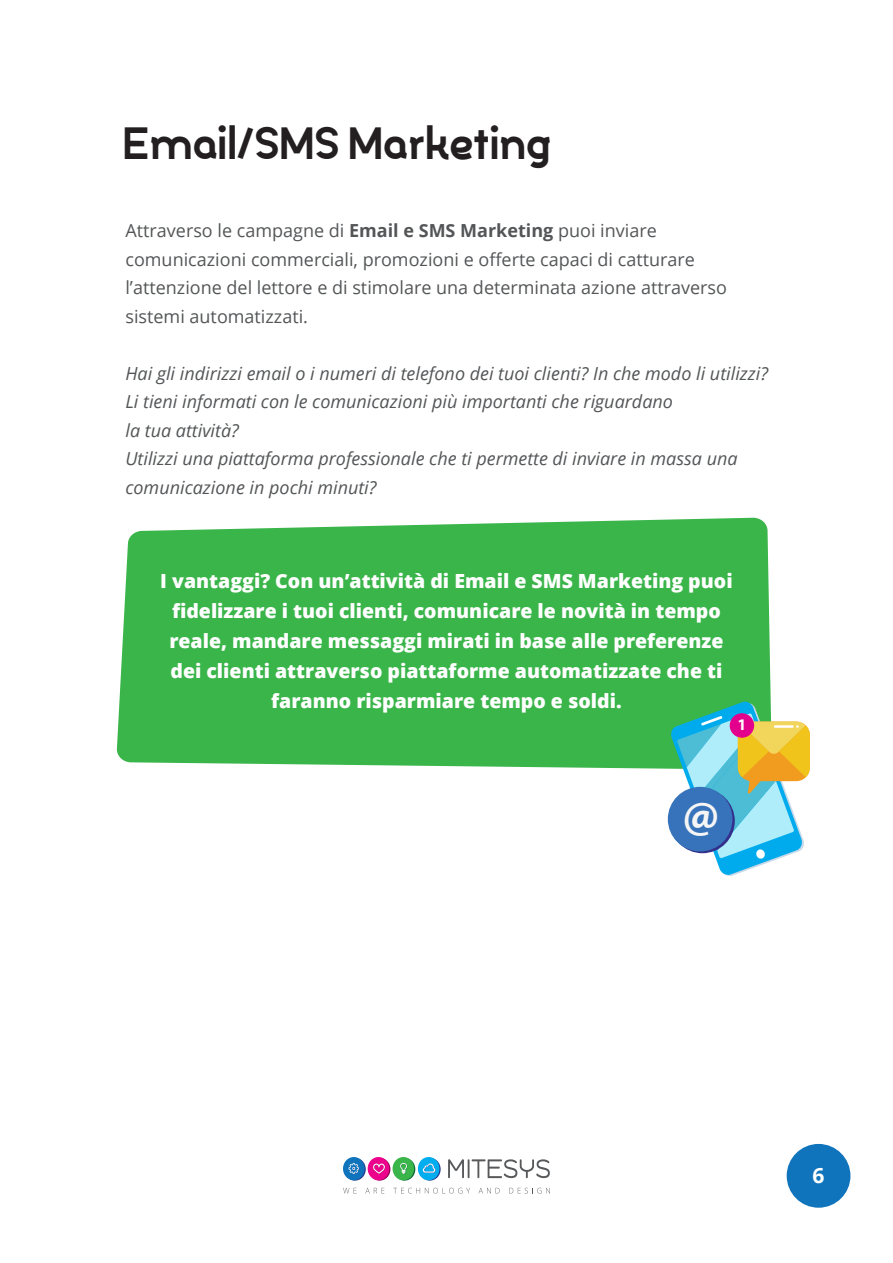
<style>
.page{position:relative;width:893px;height:1263px;background:#fff}
.page>*{position:absolute;margin:0;border:0;box-sizing:border-box;transform-origin:0 0}
.t1{font:700 47.7px "Myriad Pro";color:#f5f5f5}
.t2{font:800 45px "Silo";color:#231f20}
.t3{font:700 21px "Open Sans";color:#fff}
.t4{font:800 19.5px/30px "Open Sans";color:#fff;text-align:center}
.t5{font:italic 18px/28.5px "Open Sans";color:#545557}
.t6{font:18px/28.5px "Open Sans";color:#545557}
.t7{font:700 16.2px "Myriad Pro";color:#fff}
.s1{font-weight:700}
</style>
<div class="page">
<div style="left:117px;top:518px;width:654px;height:251px;background:#3ab54a"></div>
<svg style="left:448px;top:1159px;width:102px;height:19px"></svg>
<svg style="left:343px;top:1188px;width:13px;height:5px"></svg>
<svg style="left:365px;top:1188px;width:19px;height:5px"></svg>
<svg style="left:393px;top:1188px;width:77px;height:5px"></svg>
<svg style="left:479px;top:1188px;width:21px;height:5px"></svg>
<svg style="left:509px;top:1188px;width:41px;height:5px"></svg>
<svg style="left:369px;top:1158px;width:21px;height:22px"></svg>
<div style="left:368px;top:1157px;width:21px;height:23px;background:#ed028c;border-radius:50%"></div>
<svg style="left:394px;top:1158px;width:21px;height:22px"></svg>
<div style="left:393px;top:1157px;width:21px;height:23px;background:#3ab54a;border-radius:50%"></div>
<svg style="left:419px;top:1158px;width:22px;height:22px"></svg>
<div style="left:418px;top:1157px;width:21px;height:23px;background:#00aeef;border-radius:50%"></div>
<svg style="left:344px;top:1158px;width:22px;height:22px"></svg>
<div style="left:343px;top:1157px;width:22px;height:23px;background:#1074bc;border-radius:50%"></div>
<svg style="left:373px;top:1163px;width:12px;height:11px"></svg>
<svg style="left:423px;top:1163px;width:12px;height:10px"></svg>
<svg style="left:400px;top:1163px;width:7px;height:11px"></svg>
<svg style="left:349px;top:1163px;width:10px;height:11px"></svg>
<div style="left:787px;top:1144px;width:63px;height:64px;background:#1074bc;border-radius:50%"></div>
<svg style="left:670px;top:700px;width:140px;height:176px"></svg>
<div style="left:730px;top:713px;width:24px;height:25px;background:#e3008c;border-radius:50%"></div>
<svg style="left:670px;top:788px;width:65px;height:65px"></svg>
<div style="left:668px;top:787px;width:64px;height:64px;background:#3673ba;border-radius:50%"></div>
<p class="t2" style="left:123px;top:113px;width:430px">Email/SMS Marketing</p>
<p class="t6" style="left:125px;top:216px;width:603px">Attraverso le campagne di <span class="s1">Email e SMS Marketing</span> puoi inviare comunicazioni commerciali, promozioni e offerte capaci di catturare l’attenzione del lettore e di stimolare una determinata azione attraverso sistemi automatizzati.</p>
<p class="t5" style="left:125px;top:358px;width:644px">Hai gli indirizzi email o i numeri di telefono dei tuoi clienti? In che modo li utilizzi?</p>
<p class="t5" style="left:125px;top:387px;width:549px">Li tieni informati con le comunicazioni più importanti che riguardano</p>
<p class="t5" style="left:125px;top:415px;width:115px">la tua attività?</p>
<p class="t5" style="left:125px;top:444px;width:614px">Utilizzi una piattaforma professionale che ti permette di inviare in massa una comunicazione in pochi minuti?</p>
<p class="t4" style="left:160px;top:565px;width:574px">I vantaggi? Con un’attività di Email e SMS Marketing puoi fidelizzare i tuoi clienti, comunicare le novità in tempo reale, mandare messaggi mirati in base alle preferenze dei clienti attraverso piattaforme automatizzate che ti faranno risparmiare tempo e soldi.</p>
<p class="t7" style="left:737px;top:714px;width:11px">1</p>
<h1 class="t1" style="left:682px;top:784px;width:38px">@</h1>
<p class="t3" style="left:813px;top:1161px;width:13px">6</p>
</div>
